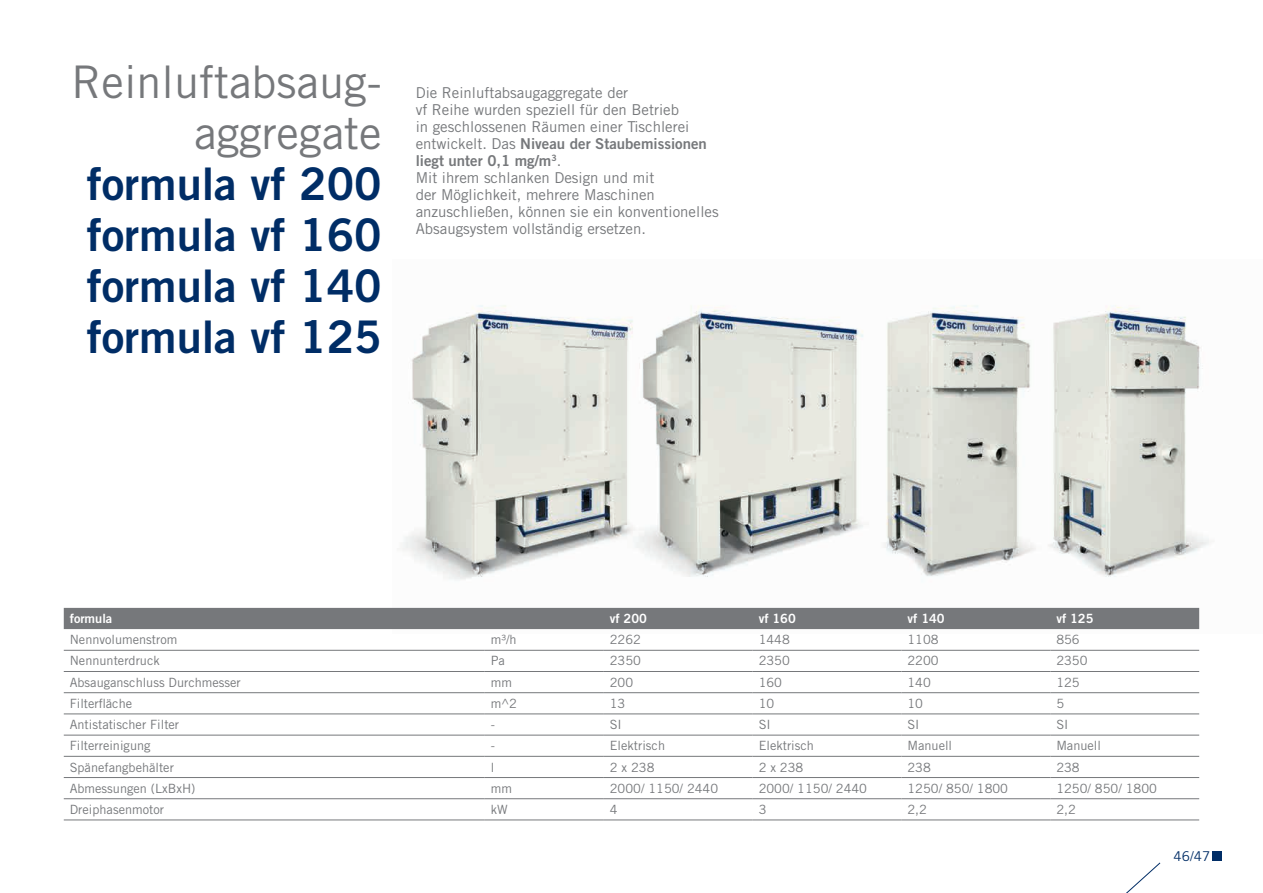
<style>
.page{position:relative;width:1263px;height:893px;background:#fff}
.page>*{position:absolute;margin:0;border:0;box-sizing:border-box;transform-origin:0 0}
.t1{font:45px/51px "Trade Gothic LT Std Bd 2";color:#002d66;text-align:justify}
.t2{font:45px/51px "Trade Gothic LT Std";color:#76787b;text-align:right}
.t3{font:15px/17px "Trade Gothic LT Std";color:#76787b}
.t4{font:15px/17px "Trade Gothic LT Std Bd 2";color:#76787b}
.t5{font:13.5px "Trade Gothic LT Std";color:#002d66}
.t6{font:12.75px "Trade Gothic LT Std";color:#76787b}
.t7{font:12.75px "Trade Gothic LT Std Bd 2";color:#fff}
.s1{font-family:"Trade Gothic LT Std"}
</style>
<div class="page">
<div style="left:1212px;top:852px;width:10px;height:9px;background:#002d66"></div>
<svg style="left:1126px;top:862px;width:34px;height:31px"></svg>
<img style="left:393px;top:305px;width:816px;height:325px">
<div style="left:64px;top:608px;width:1135px;height:21px;background:#76787b"></div>
<hr style="left:64px;top:650px;width:421px;height:1px;background:#76787b">
<hr style="left:485px;top:650px;width:119px;height:1px;background:#76787b">
<hr style="left:604px;top:650px;width:149px;height:1px;background:#76787b">
<hr style="left:753px;top:650px;width:148px;height:1px;background:#76787b">
<hr style="left:901px;top:650px;width:149px;height:1px;background:#76787b">
<hr style="left:1050px;top:650px;width:149px;height:1px;background:#76787b">
<hr style="left:64px;top:671px;width:421px;height:1px;background:#76787b">
<hr style="left:485px;top:671px;width:119px;height:1px;background:#76787b">
<hr style="left:604px;top:671px;width:149px;height:1px;background:#76787b">
<hr style="left:753px;top:671px;width:148px;height:1px;background:#76787b">
<hr style="left:901px;top:671px;width:149px;height:1px;background:#76787b">
<hr style="left:1050px;top:671px;width:149px;height:1px;background:#76787b">
<hr style="left:64px;top:692px;width:421px;height:1px;background:#76787b">
<hr style="left:485px;top:692px;width:119px;height:1px;background:#76787b">
<hr style="left:604px;top:692px;width:149px;height:1px;background:#76787b">
<hr style="left:753px;top:692px;width:148px;height:1px;background:#76787b">
<hr style="left:901px;top:692px;width:149px;height:1px;background:#76787b">
<hr style="left:1050px;top:692px;width:149px;height:1px;background:#76787b">
<hr style="left:64px;top:714px;width:421px;height:1px;background:#76787b">
<hr style="left:485px;top:714px;width:119px;height:1px;background:#76787b">
<hr style="left:604px;top:714px;width:149px;height:1px;background:#76787b">
<hr style="left:753px;top:714px;width:148px;height:1px;background:#76787b">
<hr style="left:901px;top:714px;width:149px;height:1px;background:#76787b">
<hr style="left:1050px;top:714px;width:149px;height:1px;background:#76787b">
<hr style="left:64px;top:735px;width:421px;height:1px;background:#76787b">
<hr style="left:485px;top:735px;width:119px;height:1px;background:#76787b">
<hr style="left:604px;top:735px;width:149px;height:1px;background:#76787b">
<hr style="left:753px;top:735px;width:148px;height:1px;background:#76787b">
<hr style="left:901px;top:735px;width:149px;height:1px;background:#76787b">
<hr style="left:1050px;top:735px;width:149px;height:1px;background:#76787b">
<hr style="left:64px;top:756px;width:421px;height:1px;background:#76787b">
<hr style="left:485px;top:756px;width:119px;height:1px;background:#76787b">
<hr style="left:604px;top:756px;width:149px;height:1px;background:#76787b">
<hr style="left:753px;top:756px;width:148px;height:1px;background:#76787b">
<hr style="left:901px;top:756px;width:149px;height:1px;background:#76787b">
<hr style="left:1050px;top:756px;width:149px;height:1px;background:#76787b">
<hr style="left:64px;top:798px;width:421px;height:1px;background:#76787b">
<hr style="left:485px;top:798px;width:119px;height:1px;background:#76787b">
<hr style="left:604px;top:798px;width:149px;height:1px;background:#76787b">
<hr style="left:753px;top:798px;width:148px;height:1px;background:#76787b">
<hr style="left:901px;top:798px;width:149px;height:1px;background:#76787b">
<hr style="left:1050px;top:798px;width:149px;height:1px;background:#76787b">
<hr style="left:64px;top:820px;width:421px;height:1px;background:#76787b">
<hr style="left:485px;top:820px;width:119px;height:1px;background:#76787b">
<hr style="left:604px;top:820px;width:149px;height:1px;background:#76787b">
<hr style="left:753px;top:820px;width:148px;height:1px;background:#76787b">
<hr style="left:901px;top:820px;width:149px;height:1px;background:#76787b">
<hr style="left:1050px;top:820px;width:149px;height:1px;background:#76787b">
<hr style="left:64px;top:777px;width:421px;height:1px;background:#76787b">
<hr style="left:485px;top:777px;width:119px;height:1px;background:#76787b">
<hr style="left:604px;top:777px;width:149px;height:1px;background:#76787b">
<hr style="left:753px;top:777px;width:148px;height:1px;background:#76787b">
<hr style="left:901px;top:777px;width:149px;height:1px;background:#76787b">
<hr style="left:1050px;top:777px;width:149px;height:1px;background:#76787b">
<h1 class="t2" style="left:72px;top:56px;width:312px">Reinluftabsaug&shy;aggregate</h1>
<h1 class="t1" style="left:87px;top:158px;width:296px">formula vf 200 formula vf 160 formula vf 140 formula vf 125</h1>
<p class="t3" style="left:416px;top:84px;width:275px">Die Reinluftabsaugaggregate der<br>vf Reihe wurden speziell für den Betrieb in geschlossenen Räumen einer Tischlerei</p>
<p class="t4" style="left:416px;top:135px;width:293px"><span class="s1">entwickelt. Das</span> Niveau der Staubemissionen liegt unter 0,1 mg/m<sup>3</sup><span class="s1">.</span></p>
<p class="t3" style="left:416px;top:169px;width:304px">Mit ihrem schlanken Design und mit<br>der Möglichkeit, mehrere Maschinen anzuschließen, können sie ein konventionelles Absaugsystem vollständig ersetzen.</p>
<p class="t7" style="left:70px;top:611px;width:44px">formula</p>
<p class="t7" style="left:610px;top:611px;width:39px">vf 200</p>
<p class="t7" style="left:759px;top:611px;width:39px">vf 160</p>
<p class="t7" style="left:907px;top:611px;width:39px">vf 140</p>
<p class="t7" style="left:1056px;top:611px;width:39px">vf 125</p>
<p class="t6" style="left:70px;top:632px;width:109px">Nennvolumenstrom</p>
<p class="t6" style="left:491px;top:632px;width:27px">m³/h</p>
<p class="t6" style="left:610px;top:632px;width:33px">2262</p>
<p class="t6" style="left:759px;top:632px;width:33px">1448</p>
<p class="t6" style="left:907px;top:632px;width:33px">1108</p>
<p class="t6" style="left:1056px;top:632px;width:25px">856</p>
<p class="t6" style="left:70px;top:653px;width:91px">Nennunterdruck</p>
<p class="t6" style="left:491px;top:653px;width:16px">Pa</p>
<p class="t6" style="left:610px;top:653px;width:33px">2350</p>
<p class="t6" style="left:759px;top:653px;width:33px">2350</p>
<p class="t6" style="left:907px;top:653px;width:33px">2200</p>
<p class="t6" style="left:1056px;top:653px;width:33px">2350</p>
<p class="t6" style="left:70px;top:674px;width:173px">Absauganschluss Durchmesser</p>
<p class="t6" style="left:491px;top:674px;width:23px">mm</p>
<p class="t6" style="left:610px;top:674px;width:25px">200</p>
<p class="t6" style="left:759px;top:674px;width:25px">160</p>
<p class="t6" style="left:907px;top:674px;width:25px">140</p>
<p class="t6" style="left:1056px;top:674px;width:25px">125</p>
<p class="t6" style="left:70px;top:696px;width:64px">Filterfläche</p>
<p class="t6" style="left:491px;top:696px;width:28px">m^2</p>
<p class="t6" style="left:610px;top:696px;width:17px">13</p>
<p class="t6" style="left:759px;top:696px;width:17px">10</p>
<p class="t6" style="left:907px;top:696px;width:17px">10</p>
<p class="t6" style="left:1056px;top:696px;width:9px">5</p>
<p class="t6" style="left:70px;top:717px;width:111px">Antistatischer Filter</p>
<p class="t6" style="left:491px;top:717px;width:6px">-</p>
<p class="t6" style="left:610px;top:717px;width:14px">SI</p>
<p class="t6" style="left:759px;top:717px;width:14px">SI</p>
<p class="t6" style="left:907px;top:717px;width:14px">SI</p>
<p class="t6" style="left:1056px;top:717px;width:14px">SI</p>
<p class="t6" style="left:70px;top:738px;width:82px">Filterreinigung</p>
<p class="t6" style="left:491px;top:738px;width:6px">-</p>
<p class="t6" style="left:610px;top:738px;width:57px">Elektrisch</p>
<p class="t6" style="left:759px;top:738px;width:57px">Elektrisch</p>
<p class="t6" style="left:907px;top:738px;width:46px">Manuell</p>
<p class="t6" style="left:1056px;top:738px;width:46px">Manuell</p>
<p class="t6" style="left:70px;top:759px;width:106px">Spänefangbehälter</p>
<p class="t6" style="left:491px;top:759px;width:5px">l</p>
<p class="t6" style="left:610px;top:759px;width:46px">2 x 238</p>
<p class="t6" style="left:759px;top:759px;width:46px">2 x 238</p>
<p class="t6" style="left:907px;top:759px;width:25px">238</p>
<p class="t6" style="left:1056px;top:759px;width:25px">238</p>
<p class="t6" style="left:70px;top:780px;width:127px">Abmessungen (LxBxH)</p>
<p class="t6" style="left:491px;top:780px;width:23px">mm</p>
<p class="t6" style="left:610px;top:780px;width:110px">2000/ 1150/ 2440</p>
<p class="t6" style="left:759px;top:780px;width:110px">2000/ 1150/ 2440</p>
<p class="t6" style="left:907px;top:780px;width:102px">1250/ 850/ 1800</p>
<p class="t6" style="left:1056px;top:780px;width:102px">1250/ 850/ 1800</p>
<p class="t6" style="left:70px;top:802px;width:96px">Dreiphasenmotor</p>
<p class="t6" style="left:491px;top:802px;width:18px">kW</p>
<p class="t6" style="left:610px;top:802px;width:9px">4</p>
<p class="t6" style="left:759px;top:802px;width:9px">3</p>
<p class="t6" style="left:907px;top:802px;width:21px">2,2</p>
<p class="t6" style="left:1056px;top:802px;width:21px">2,2</p>
<p class="t5" style="left:1173px;top:848px;width:38px">46/47</p>
</div>
